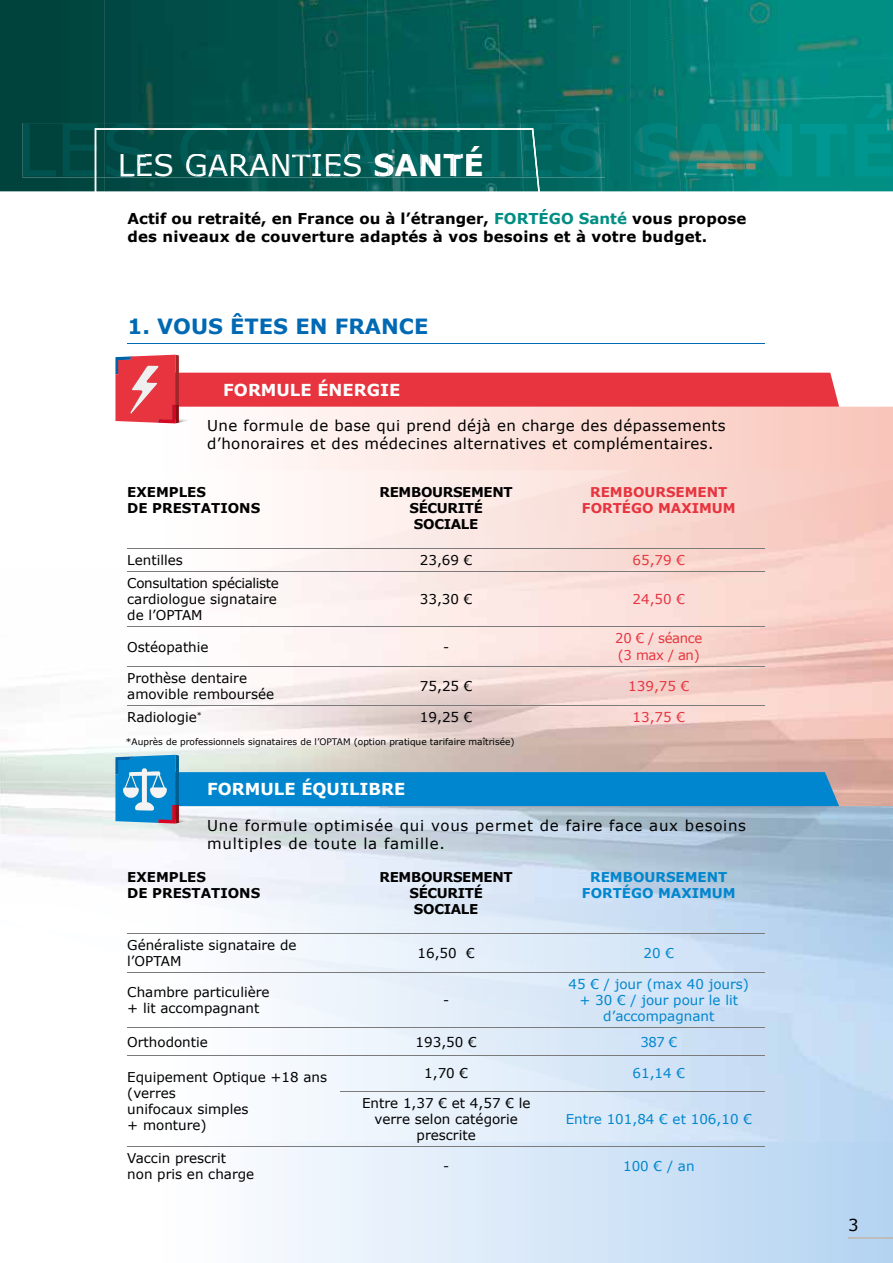
<style>
.page{position:relative;width:893px;height:1263px;background:#fff}
.page>*{position:absolute;margin:0;border:0;box-sizing:border-box;transform-origin:0 0}
.t1{font:72.15px "Verdana";color:#fff}
.t2{font:30px "Verdana";color:#fff}
.t3{font:700 21px "Verdana";color:#0069b4}
.t4{font:700 16.5px "Verdana";color:#fff}
.t5{font:16.5px "Verdana";color:#000}
.t6{font:700 15px/18px "Verdana";letter-spacing:.01em;color:#000}
.t7{font:15px/18px "Verdana";letter-spacing:.025em;color:#000}
.t8{font:15px/18px "Verdana";letter-spacing:.05em;color:#000}
.t9{font:13.5px/16.2px "Verdana";color:#000}
.t10{font:13.5px/16.2px "Verdana";color:#0086ce;text-align:center}
.t11{font:700 13.5px/16.2px "Verdana";letter-spacing:-.025em;color:#000;text-align:center}
.t12{font:13.5px/16.2px "Verdana";letter-spacing:-.015em;color:#e7343f}
.t13{font:700 13.5px/16.2px "Verdana";color:#000}
.t14{font:700 13.5px/16.2px "Verdana";color:#e7343f;text-align:center}
.t15{font:700 13.5px/16.2px "Verdana";color:#0086ce;text-align:center}
.t16{font:9px "Verdana";color:#000}
.s1{font-weight:700}
.s2{color:#008e83}
</style>
<div class="page">
<svg style="left:166px;top:407px;width:727px;height:64px"></svg>
<svg style="left:261px;top:1141px;width:632px;height:122px;background:#d4e6f7"></svg>
<img style="left:0;top:471px;width:893px;height:670px">
<div style="left:1px;top:0;width:104px;height:191px;background:#00433d"></div>
<img style="left:0;top:0;width:1px;height:364px">
<img style="left:105px;top:0;width:788px;height:191px">
<hr style="left:127px;top:548px;width:213px;height:1px;background:#7c7b7b">
<hr style="left:340px;top:548px;width:212px;height:1px;background:#7c7b7b">
<hr style="left:552px;top:548px;width:213px;height:1px;background:#7c7b7b">
<hr style="left:127px;top:571px;width:213px;height:1px;background:#7c7b7b">
<hr style="left:340px;top:571px;width:212px;height:1px;background:#7c7b7b">
<hr style="left:552px;top:571px;width:213px;height:1px;background:#7c7b7b">
<hr style="left:127px;top:626px;width:213px;height:1px;background:#7c7b7b">
<hr style="left:340px;top:626px;width:212px;height:1px;background:#7c7b7b">
<hr style="left:552px;top:626px;width:213px;height:1px;background:#7c7b7b">
<hr style="left:127px;top:666px;width:213px;height:1px;background:#7c7b7b">
<hr style="left:340px;top:666px;width:212px;height:1px;background:#7c7b7b">
<hr style="left:552px;top:666px;width:213px;height:1px;background:#7c7b7b">
<hr style="left:127px;top:705px;width:213px;height:1px;background:#7c7b7b">
<hr style="left:340px;top:705px;width:212px;height:1px;background:#7c7b7b">
<hr style="left:552px;top:705px;width:213px;height:1px;background:#7c7b7b">
<hr style="left:127px;top:933px;width:213px;height:1px;background:#7c7b7b">
<hr style="left:340px;top:933px;width:212px;height:1px;background:#7c7b7b">
<hr style="left:552px;top:933px;width:213px;height:1px;background:#7c7b7b">
<hr style="left:127px;top:972px;width:213px;height:1px;background:#7c7b7b">
<hr style="left:340px;top:972px;width:212px;height:1px;background:#7c7b7b">
<hr style="left:552px;top:972px;width:213px;height:1px;background:#7c7b7b">
<hr style="left:127px;top:1027px;width:213px;height:1px;background:#7c7b7b">
<hr style="left:340px;top:1027px;width:212px;height:1px;background:#7c7b7b">
<hr style="left:552px;top:1027px;width:213px;height:1px;background:#7c7b7b">
<hr style="left:127px;top:1055px;width:213px;height:1px;background:#7c7b7b">
<hr style="left:340px;top:1055px;width:212px;height:1px;background:#7c7b7b">
<hr style="left:552px;top:1055px;width:213px;height:1px;background:#7c7b7b">
<hr style="left:340px;top:1091px;width:212px;height:1px;background:#7c7b7b">
<hr style="left:552px;top:1091px;width:213px;height:1px;background:#7c7b7b">
<hr style="left:127px;top:1146px;width:213px;height:1px;background:#7c7b7b">
<hr style="left:340px;top:1146px;width:212px;height:1px;background:#7c7b7b">
<hr style="left:552px;top:1146px;width:213px;height:1px;background:#7c7b7b">
<hr style="left:128px;top:343px;width:637px;height:1px;background:#0069b4">
<svg style="left:115px;top:355px;width:724px;height:68px"></svg>
<svg style="left:115px;top:755px;width:724px;height:68px;background:#62a5cb"></svg>
<svg style="left:23px;top:123px;width:518px;height:69px;background:#0c554f"></svg>
<img style="left:105px;top:123px;width:500px;height:55px">
<img style="left:105px;top:128px;width:433px;height:50px">
<img style="left:121px;top:154px;width:242px;height:23px">
<img style="left:375px;top:154px;width:88px;height:23px">
<img style="left:466px;top:146px;width:16px;height:30px">
<img style="left:634px;top:123px;width:213px;height:54px">
<img style="left:855px;top:104px;width:38px;height:72px">
<hr style="left:848px;top:1237px;width:45px;height:1px;background:#bcbcbc">
<h1 class="t1" style="left:16px;top:101px;width:591px">LES GARANTIES</h1>
<h2 class="t2" style="left:118px;top:145px;width:368px">LES GARANTIES <span class="s1">SANTÉ</span></h2>
<p class="t6" style="left:128px;top:209px;width:620px">Actif ou retraité, en France ou à l’étranger, <span class="s2">FORTÉGO Santé</span> vous propose des niveaux de couverture adaptés à vos besoins et à votre budget.</p>
<h3 class="t3" style="left:128px;top:312px;width:302px">1. VOUS ÊTES EN FRANCE</h3>
<p class="t4" style="left:223px;top:378px;width:179px">FORMULE ÉNERGIE</p>
<p class="t7" style="left:207px;top:416px;width:520px">Une formule de base qui prend déjà en charge des dépassements d’honoraires et des médecines alternatives et complémentaires.</p>
<p class="t13" style="left:127px;top:483px;width:135px">EXEMPLES<br>DE PRESTATIONS</p>
<p class="t11" style="left:380px;top:483px;width:135px">REMBOURSEMENT<br>SÉCURITÉ<br>SOCIALE</p>
<p class="t14" style="left:582px;top:483px;width:155px">REMBOURSEMENT<br>FORTÉGO MAXIMUM</p>
<p class="t9" style="left:127px;top:552px;width:57px">Lentilles</p>
<p class="t9" style="left:420px;top:552px;width:54px">23,69 €</p>
<p class="t12" style="left:632px;top:552px;width:54px">65,79 €</p>
<p class="t9" style="left:127px;top:575px;width:153px">Consultation spécialiste cardiologue signataire de l’OPTAM</p>
<p class="t9" style="left:420px;top:591px;width:54px">33,30 €</p>
<p class="t12" style="left:632px;top:591px;width:54px">24,50 €</p>
<p class="t9" style="left:127px;top:638px;width:83px">Ostéopathie</p>
<p class="t9" style="left:443px;top:638px;width:8px">-</p>
<p class="t12" style="left:615px;top:630px;width:89px">20 € / séance (3 max / an)</p>
<p class="t9" style="left:127px;top:669px;width:148px">Prothèse dentaire amovible remboursée</p>
<p class="t9" style="left:420px;top:678px;width:54px">75,25 €</p>
<p class="t12" style="left:628px;top:678px;width:63px">139,75 €</p>
<p class="t9" style="left:127px;top:709px;width:76px">Radiologie<sup>*</sup></p>
<p class="t9" style="left:420px;top:709px;width:54px">19,25 €</p>
<p class="t12" style="left:632px;top:709px;width:54px">13,75 €</p>
<p class="t16" style="left:126px;top:736px;width:390px">*Auprès de professionnels signataires de l’OPTAM (option pratique tarifaire maîtrisée)</p>
<p class="t4" style="left:207px;top:778px;width:200px">FORMULE ÉQUILIBRE</p>
<p class="t8" style="left:207px;top:816px;width:540px">Une formule optimisée qui vous permet de faire face aux besoins multiples de toute la famille.</p>
<p class="t13" style="left:127px;top:868px;width:135px">EXEMPLES<br>DE PRESTATIONS</p>
<p class="t11" style="left:380px;top:868px;width:135px">REMBOURSEMENT<br>SÉCURITÉ<br>SOCIALE</p>
<p class="t15" style="left:582px;top:868px;width:155px">REMBOURSEMENT<br>FORTÉGO MAXIMUM</p>
<p class="t9" style="left:127px;top:937px;width:171px">Généraliste signataire de l’OPTAM</p>
<p class="t9" style="left:417px;top:945px;width:59px">16,50 €</p>
<p class="t10" style="left:643px;top:945px;width:32px">20 €</p>
<p class="t9" style="left:127px;top:984px;width:144px">Chambre particulière + lit accompagnant</p>
<p class="t10" style="left:569px;top:976px;width:182px">45 € / jour (max 40 jours) + 30 € / jour pour le lit d’accompagnant</p>
<p class="t9" style="left:443px;top:992px;width:8px">-</p>
<p class="t9" style="left:127px;top:1033px;width:82px">Orthodontie</p>
<p class="t9" style="left:416px;top:1033px;width:63px">193,50 €</p>
<p class="t10" style="left:640px;top:1033px;width:38px">387 €</p>
<p class="t9" style="left:127px;top:1068px;width:201px">Equipement Optique +18 ans (verres<br>unifocaux simples<br>+ monture)</p>
<p class="t9" style="left:424px;top:1065px;width:46px">1,70 €</p>
<p class="t10" style="left:632px;top:1065px;width:54px">61,14 €</p>
<p class="t9" style="left:362px;top:1094px;width:170px;text-align:center">Entre 1,37 € et 4,57 € le verre selon catégorie prescrite</p>
<p class="t10" style="left:566px;top:1111px;width:188px">Entre 101,84 € et 106,10 €</p>
<p class="t9" style="left:127px;top:1150px;width:128px">Vaccin prescrit non pris en charge</p>
<p class="t9" style="left:443px;top:1158px;width:8px">-</p>
<p class="t10" style="left:623px;top:1158px;width:73px">100 € / an</p>
<p class="t5" style="left:848px;top:1213px;width:12px">3</p>
</div>
